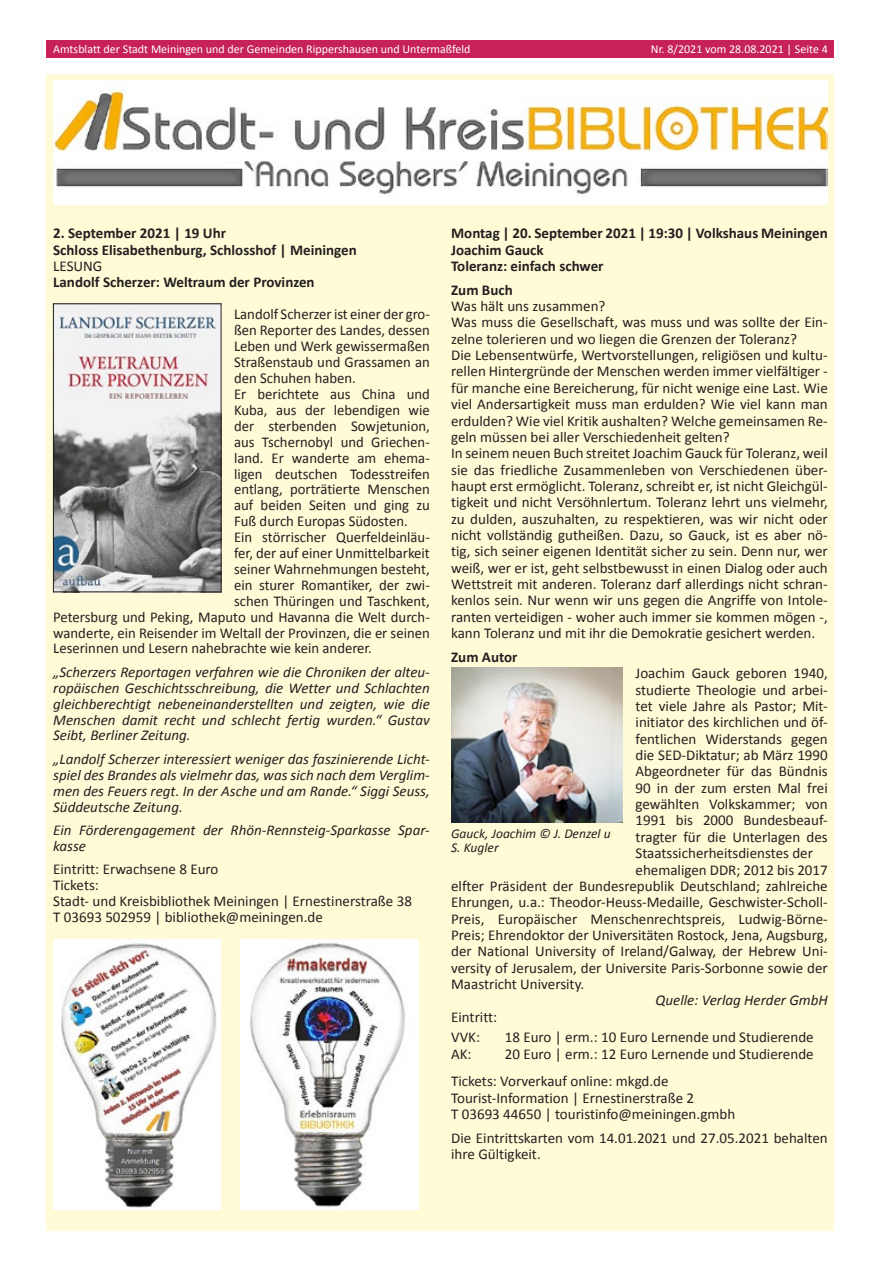
<style>
.page{position:relative;width:881px;height:1263px;background:#fff}
.page>*{position:absolute;margin:0;border:0;box-sizing:border-box;transform-origin:0 0}
.t1{font:15px/16.4px "Calibri";color:#231f20;text-align:justify}
.t2{font:italic 15px/15.9px "Calibri";color:#231f20;text-align:justify}
.t3{font:700 15px "Calibri";color:#231f20}
.Bildunterschrift{font:italic 13.5px/14.7px "Calibri";color:#231f20}
.t4{font:12px "Calibri";color:#fff}
</style>
<div class="page">
<div style="left:47px;top:40px;width:786px;height:17px;background:#c62158"></div>
<div style="left:47px;top:74px;width:786px;height:1157px;background:#fffbd6"></div>
<img style="left:53px;top:81px;width:774px;height:124px">
<img style="left:53px;top:940px;width:167px;height:269px">
<img style="left:241px;top:940px;width:177px;height:269px">
<img style="left:55px;top:306px;width:164px;height:284px">
<div style="left:53px;top:304px;width:168px;height:288px;border:1px solid #231f20"></div>
<img style="left:451px;top:667px;width:171px;height:156px">
<p class="t4" style="left:53px;top:42px;width:418px">Amtsblatt der Stadt Meiningen und der Gemeinden Rippershausen und Untermaßfeld</p>
<p class="t4" style="left:650px;top:42px;width:178px">Nr. 8/2021 vom 28.08.2021 | Seite 4</p>
<p class="t3" style="left:53px;top:224px;width:174px">2. September 2021 | 19 Uhr</p>
<p class="t3" style="left:53px;top:240px;width:305px">Schloss Elisabethenburg, Schlosshof | Meiningen</p>
<p class="t1" style="left:53px;top:258px;width:51px">LESUNG</p>
<p class="t3" style="left:53px;top:273px;width:263px">Landolf Scherzer: Weltraum der Provinzen</p>
<p class="t1" style="left:234px;top:307px;width:197px;line-height:15.9px">Landolf Scherzer ist einer der gro&shy;ßen Reporter des Landes, dessen Leben und Werk gewissermaßen Straßenstaub und Grassamen an den Schuhen haben.</p>
<p class="t1" style="left:234px;top:386px;width:197px;line-height:15.9px">Er berichtete aus China und Kuba, aus der lebendigen wie der sterbenden Sowjetunion, aus Tschernobyl und Griechen&shy;land. Er wanderte am ehema&shy;ligen deutschen Todesstreifen entlang, porträtierte Menschen auf beiden Seiten und ging zu Fuß durch Europas Südosten.</p>
<p class="t1" style="left:234px;top:529px;width:197px">Ein störrischer Querfeldeinläu-</p>
<p class="t1" style="left:234px;top:545px;width:197px">fer, der auf einer Unmittelbarkeit</p>
<p class="t1" style="left:234px;top:561px;width:197px">seiner Wahrnehmungen besteht,</p>
<p class="t1" style="left:234px;top:577px;width:197px">ein sturer Romantiker, der zwi-</p>
<p class="t1" style="left:234px;top:593px;width:197px">schen Thüringen und Taschkent,</p>
<p class="t1" style="left:53px;top:608px;width:378px">Petersburg und Peking, Maputo und Havanna die Welt durch-</p>
<p class="t1" style="left:53px;top:624px;width:378px">wanderte, ein Reisender im Weltall der Provinzen, die er seinen</p>
<p class="t1" style="left:53px;top:640px;width:320px">Leserinnen und Lesern nahebrachte wie kein anderer.</p>
<p class="t2" style="left:53px;top:663px;width:378px">„Scherzers Reportagen verfahren wie die Chroniken der alteu&shy;ropäischen Geschichtsschreibung, die Wetter und Schlachten gleichberechtigt nebeneinanderstellten und zeigten, wie die Menschen damit recht und schlecht fertig wurden.“ Gustav Seibt, Berliner Zeitung.</p>
<p class="t2" style="left:53px;top:750px;width:378px">„Landolf Scherzer interessiert weniger das faszinierende Licht&shy;spiel des Brandes als vielmehr das, was sich nach dem Verglim&shy;men des Feuers regt. In der Asche und am Rande.“ Siggi Seuss, Süddeutsche Zeitung.</p>
<p class="t2" style="left:53px;top:821px;width:378px">Ein Förderengagement der Rhön-Rennsteig-Sparkasse Spar&shy;kasse</p>
<p class="t1" style="left:53px;top:861px;width:167px">Eintritt: Erwachsene 8 Euro</p>
<p class="t1" style="left:53px;top:877px;width:47px">Tickets:</p>
<p class="t1" style="left:53px;top:893px;width:360px">Stadt- und Kreisbibliothek Meiningen | Ernestinerstraße 38</p>
<p class="t1" style="left:53px;top:909px;width:271px">T 03693 502959 | bibliothek@meiningen.de</p>
<p class="t3" style="left:451px;top:224px;width:378px">Montag | 20. September 2021 | 19:30 | Volkshaus Meiningen</p>
<p class="t3" style="left:451px;top:240px;width:94px">Joachim Gauck</p>
<p class="t3" style="left:451px;top:256px;width:154px">Toleranz: einfach schwer</p>
<p class="t3" style="left:451px;top:280px;width:63px">Zum Buch</p>
<p class="t1" style="left:451px;top:298px;width:156px">Was hält uns zusammen?</p>
<p class="t1" style="left:451px;top:314px;width:378px">Was muss die Gesellschaft, was muss und was sollte der Ein&shy;zelne tolerieren und wo liegen die Grenzen der Toleranz?</p>
<p class="t1" style="left:451px;top:347px;width:378px">Die Lebensentwürfe, Wertvorstellungen, religiösen und kultu&shy;rellen Hintergründe der Menschen werden immer vielfältiger - für manche eine Bereicherung, für nicht wenige eine Last. Wie viel Andersartigkeit muss man erdulden? Wie viel kann man erdulden? Wie viel Kritik aushalten? Welche gemeinsamen Re&shy;geln müssen bei aller Verschiedenheit gelten?</p>
<p class="t1" style="left:451px;top:445px;width:378px">In seinem neuen Buch streitet Joachim Gauck für Toleranz, weil sie das friedliche Zusammenleben von Verschiedenen über&shy;haupt erst ermöglicht. Toleranz, schreibt er, ist nicht Gleichgül&shy;tigkeit und nicht Versöhnlertum. Toleranz lehrt uns vielmehr, zu dulden, auszuhalten, zu respektieren, was wir nicht oder nicht vollständig gutheißen. Dazu, so Gauck, ist es aber nö&shy;tig, sich seiner eigenen Identität sicher zu sein. Denn nur, wer weiß, wer er ist, geht selbstbewusst in einen Dialog oder auch Wettstreit mit anderen. Toleranz darf allerdings nicht schran&shy;kenlos sein. Nur wenn wir uns gegen die Angriffe von Intole&shy;ranten verteidigen - woher auch immer sie kommen mögen -, kann Toleranz und mit ihr die Demokratie gesichert werden.</p>
<p class="t3" style="left:451px;top:647px;width:68px">Zum Autor</p>
<p class="t1" style="left:635px;top:665px;width:194px">Joachim Gauck geboren 1940, studierte Theologie und arbei&shy;tet viele Jahre als Pastor; Mit&shy;initiator des kirchlichen und öf&shy;fentlichen Widerstands gegen die SED-Diktatur; ab März 1990<br>Abgeordneter für das Bündnis 90 in der zum ersten Mal frei gewählten Volkskammer; von 1991 bis 2000 Bundesbeauf&shy;tragter für die Unterlagen des Staatssicherheitsdienstes der</p>
<p class="t1" style="left:451px;top:861px;width:378px;text-indent:184px">ehemaligen DDR; 2012 bis 2017 elfter Präsident der Bundesrepublik Deutschland; zahlreiche Ehrungen, u.a.: Theodor-Heuss-Medaille, Geschwister-Scholl-Preis, Europäischer Menschenrechtspreis, Ludwig-Börne-Preis; Ehrendoktor der Universitäten Rostock, Jena, Augsburg, der National University of Ireland/Galway, der Hebrew Uni&shy;versity of Jerusalem, der Universite Paris-Sorbonne sowie der Maastricht University.</p>
<p class="t2" style="left:655px;top:992px;width:174px">Quelle: Verlag Herder GmbH</p>
<p class="t1" style="left:451px;top:1008px;width:48px">Eintritt:</p>
<p class="t1" style="left:451px;top:1029px;width:30px">VVK:</p>
<p class="t1" style="left:504px;top:1029px;width:310px">18 Euro | erm.: 10 Euro Lernende und Studierende</p>
<p class="t1" style="left:451px;top:1046px;width:22px">AK:</p>
<p class="t1" style="left:504px;top:1046px;width:310px">20 Euro | erm.: 12 Euro Lernende und Studierende</p>
<p class="t1" style="left:451px;top:1073px;width:219px">Tickets: Vorverkauf online: mkgd.de</p>
<p class="t1" style="left:451px;top:1090px;width:244px">Tourist-Information | Ernestinerstraße 2</p>
<p class="t1" style="left:451px;top:1106px;width:285px">T 03693 44650 | touristinfo@meiningen.gmbh</p>
<p class="t1" style="left:451px;top:1130px;width:378px">Die Eintrittskarten vom 14.01.2021 und 27.05.2021 behalten ihre Gültigkeit.</p>
<p class="Bildunterschrift" style="left:451px;top:825px;width:161px">Gauck, Joachim © J. Denzel u<br>S. Kugler</p>
</div>
